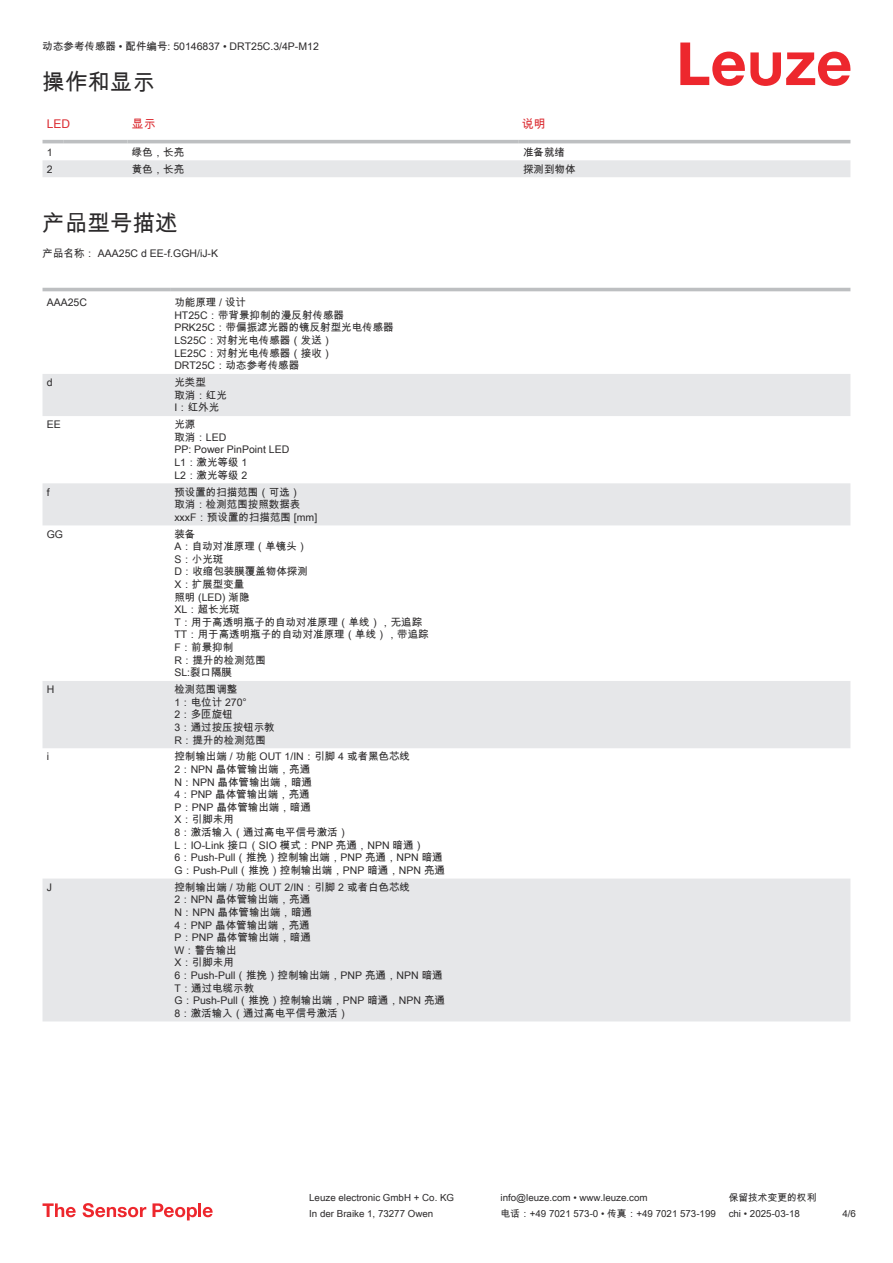
<style>
.page{position:relative;width:893px;height:1263px;background:#fff}
.page>*{position:absolute;margin:0;border:0;box-sizing:border-box;transform-origin:0 0}
.t1{font:22.5px "Arial Unicode MS";color:#2b292a}
.t2{font:12px "Arial Unicode MS";color:#db2a30}
.t3{font:10.5px/12.6px "Arial Unicode MS";color:#2b292a}
.t4{font:9.75px "Arial Unicode MS";color:#2b292a}
</style>
<div class="page">
<svg style="left:680px;top:43px;width:170px;height:43px"></svg>
<svg style="left:43px;top:143px;width:807px;height:34px"></svg>
<hr style="left:43px;top:140px;width:21px;height:3px;background:#bdbfc1">
<hr style="left:64px;top:140px;width:64px;height:3px;background:#bdbfc1">
<hr style="left:128px;top:140px;width:391px;height:3px;background:#bdbfc1">
<hr style="left:519px;top:140px;width:331px;height:3px;background:#bdbfc1">
<svg style="left:43px;top:374px;width:807px;height:647px"></svg>
<hr style="left:43px;top:288px;width:127px;height:3px;background:#bdbfc1">
<hr style="left:170px;top:288px;width:680px;height:3px;background:#bdbfc1">
<svg style="left:43px;top:1203px;width:33px;height:14px"></svg>
<svg style="left:83px;top:1203px;width:63px;height:14px"></svg>
<svg style="left:153px;top:1203px;width:44px;height:17px"></svg>
<hr style="left:198px;top:1203px;width:3px;height:14px;background:#ed272d">
<svg style="left:203px;top:1207px;width:10px;height:10px"></svg>
<p class="t3" style="left:43px;top:40px;width:278px">动态参考传感器 • 配件编号: 50146837 • DRT25C.3/4P-M12</p>
<h1 class="t1" style="left:43px;top:66px;width:114px">操作和显示</h1>
<p class="t2" style="left:47px;top:117px;width:25px">LED</p>
<p class="t2" style="left:132px;top:115px;width:25px">显示</p>
<p class="t2" style="left:522px;top:115px;width:25px">说明</p>
<p class="t3" style="left:47px;top:145px;width:7px">1</p>
<p class="t3" style="left:132px;top:145px;width:54px">绿色，长亮</p>
<p class="t3" style="left:523px;top:145px;width:43px">准备就绪</p>
<p class="t3" style="left:47px;top:163px;width:7px">2</p>
<p class="t3" style="left:132px;top:162px;width:54px">黄色，长亮</p>
<p class="t3" style="left:523px;top:162px;width:54px">探测到物体</p>
<h1 class="t1" style="left:43px;top:207px;width:136px">产品型号描述</h1>
<p class="t3" style="left:43px;top:247px;width:177px">产品名称： AAA25C d EE-f.GGH/iJ-K</p>
<p class="t3" style="left:47px;top:296px;width:42px">AAA25C</p>
<p class="t3" style="left:174px;top:296px;width:221px">功能原理 / 设计<br>HT25C：带背景抑制的漫反射传感器<br>PRK25C：带偏振滤光器的镜反射型光电传感器<br>LS25C：对射光电传感器（发送）<br>LE25C：对射光电传感器（接收）<br>DRT25C：动态参考传感器</p>
<p class="t3" style="left:47px;top:376px;width:7px">d</p>
<p class="t3" style="left:174px;top:376px;width:54px">光类型<br>取消：红光<br>I：红外光</p>
<p class="t3" style="left:47px;top:418px;width:16px">EE</p>
<p class="t3" style="left:174px;top:418px;width:116px">光源<br>取消：LED<br>PP: Power PinPoint LED<br>L1：激光等级 1<br>L2：激光等级 2</p>
<p class="t3" style="left:47px;top:485px;width:4px">f</p>
<p class="t3" style="left:174px;top:485px;width:144px">预设置的扫描范围（可选）<br>取消：检测范围按照数据表xxxF：预设置的扫描范围 [mm]</p>
<p class="t3" style="left:47px;top:527px;width:18px">GG</p>
<p class="t3" style="left:174px;top:527px;width:256px">装备<br>A：自动对准原理（单镜头）<br>S：小光斑<br>D：收缩包装膜覆盖物体探测<br>X：扩展型变量<br>照明 (LED) 渐隐<br>XL：超长光斑<br>T：用于高透明瓶子的自动对准原理（单线），无追踪<br>TT：用于高透明瓶子的自动对准原理（单线），带追踪<br>F：前景抑制<br>R：提升的检测范围<br>SL:裂口隔膜</p>
<p class="t3" style="left:47px;top:683px;width:9px">H</p>
<p class="t3" style="left:174px;top:683px;width:102px">检测范围调整<br>1：电位计 270°<br>2：多匝旋钮<br>3：通过按压按钮示教<br>R：提升的检测范围</p>
<p class="t3" style="left:47px;top:750px;width:4px">i</p>
<p class="t3" style="left:174px;top:750px;width:272px">控制输出端 / 功能 OUT 1/IN：引脚 4 或者黑色芯线<br>2：NPN 晶体管输出端，亮通<br>N：NPN 晶体管输出端，暗通<br>4：PNP 晶体管输出端，亮通<br>P：PNP 晶体管输出端，暗通<br>X：引脚未用<br>8：激活输入（通过高电平信号激活）<br>L：IO-Link 接口（SIO 模式：PNP 亮通，NPN 暗通）<br>6：Push-Pull（推挽）控制输出端，PNP 亮通，NPN 暗通<br>G：Push-Pull（推挽）控制输出端，PNP 暗通，NPN 亮通</p>
<p class="t3" style="left:47px;top:881px;width:7px">J</p>
<p class="t3" style="left:174px;top:880px;width:272px">控制输出端 / 功能 OUT 2/IN：引脚 2 或者白色芯线<br>2：NPN 晶体管输出端，亮通<br>N：NPN 晶体管输出端，暗通<br>4：PNP 晶体管输出端，亮通<br>P：PNP 晶体管输出端，暗通<br>W：警告输出<br>X：引脚未用<br>6：Push-Pull（推挽）控制输出端，PNP 亮通，NPN 暗通<br>T：通过电缆示教<br>G：Push-Pull（推挽）控制输出端，PNP 暗通，NPN 亮通<br>8：激活输入（通过高电平信号激活）</p>
<p class="t4" style="left:309px;top:1191px;width:146px">Leuze electronic GmbH + Co. KG</p>
<p class="t4" style="left:501px;top:1191px;width:149px">info@leuze.com • www.leuze.com</p>
<p class="t4" style="left:729px;top:1191px;width:89px">保留技术变更的权利</p>
<p class="t4" style="left:309px;top:1206px;width:126px">In der Braike 1, 73277 Owen</p>
<p class="t4" style="left:501px;top:1206px;width:217px">电话：+49 7021 573-0 • 传真：+49 7021 573-199</p>
<p class="t4" style="left:729px;top:1206px;width:73px">chi • 2025-03-18</p>
<p class="t4" style="left:842px;top:1206px;width:15px">4/6</p>
</div>
